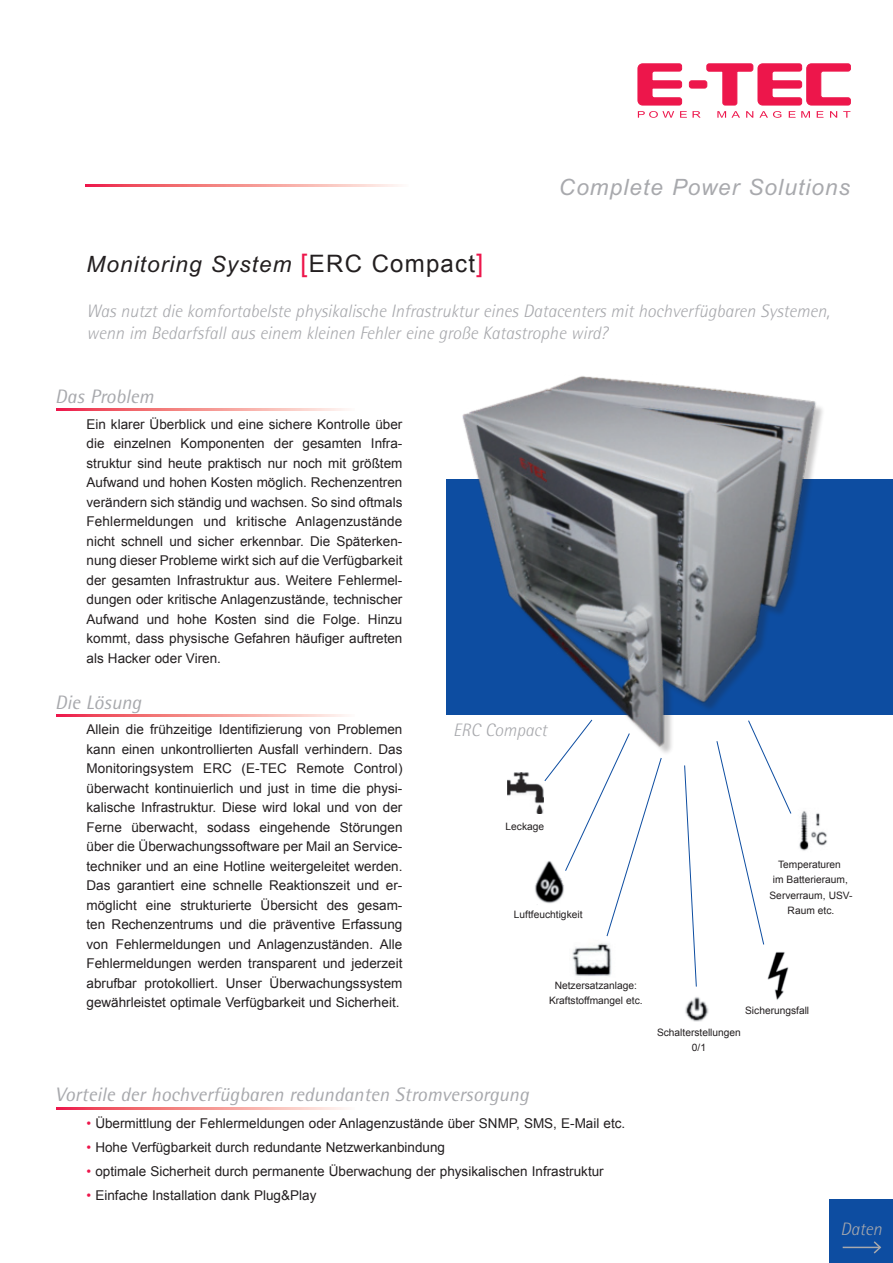
<style>
.page{position:relative;width:893px;height:1263px;background:#fff}
.page>*{position:absolute;margin:0;border:0;box-sizing:border-box;transform-origin:0 0}
.t1{font:italic 22.5px "Arial";letter-spacing:.05em;color:#231f20}
.t2{font:italic 22.5px "Arial";letter-spacing:.05em;color:#a8a9ad}
.t3{font:italic 19.5px "Rotis Semi Sans";color:#a8a9ad}
.t4{font:italic 300 18px/21.6px "Rotis Semi Sans";color:#a8a9ad}
.t5{font:13.5px/19.5px "Arial";color:#231f20;text-align:justify}
.t6{font:10.2px/15.3px "Arial";color:#231f20;text-align:center}
.s1{font-style:normal;font-size:25.5px;color:#ed164b}
.s2{font-style:normal;font-size:24px}
.s3{color:#ed164b}
</style>
<div class="page">
<svg style="left:638px;top:111px;width:36px;height:7px"></svg>
<svg style="left:717px;top:111px;width:23px;height:7px"></svg>
<svg style="left:680px;top:111px;width:21px;height:7px"></svg>
<div style="left:689px;top:81px;width:18px;height:7px;background:#ed164b;border-radius:2px"></div>
<div style="left:689px;top:81px;width:18px;height:7px;border:1px solid #ed164b;border-radius:2px"></div>
<svg style="left:817px;top:111px;width:6px;height:7px"></svg>
<svg style="left:759px;top:111px;width:22px;height:7px"></svg>
<svg style="left:746px;top:111px;width:7px;height:7px"></svg>
<svg style="left:801px;top:111px;width:9px;height:7px"></svg>
<svg style="left:789px;top:111px;width:6px;height:7px"></svg>
<svg style="left:843px;top:111px;width:7px;height:7px"></svg>
<svg style="left:830px;top:111px;width:7px;height:7px"></svg>
<svg style="left:638px;top:64px;width:44px;height:41px"></svg>
<svg style="left:707px;top:64px;width:144px;height:41px"></svg>
<div style="left:446px;top:479px;width:447px;height:235px;background:#0d4da1"></div>
<svg style="left:85px;top:185px;width:314px;height:2px"></svg>
<svg style="left:57px;top:408px;width:290px;height:2px"></svg>
<svg style="left:57px;top:715px;width:290px;height:2px"></svg>
<svg style="left:57px;top:1107px;width:290px;height:2px"></svg>
<img style="left:446px;top:376px;width:383px;height:375px">
<div style="left:829px;top:1199px;width:64px;height:64px;background:#0d4da1"></div>
<hr style="left:843px;top:1246px;width:37px;height:2px;background:#a8a9ad">
<svg style="left:872px;top:1241px;width:10px;height:13px"></svg>
<img style="left:508px;top:773px;width:35px;height:40px">
<img style="left:799px;top:811px;width:28px;height:40px">
<img style="left:572px;top:943px;width:40px;height:34px">
<img style="left:685px;top:997px;width:24px;height:25px">
<img style="left:535px;top:868px;width:9px;height:37px">
<img style="left:767px;top:952px;width:22px;height:48px">
<svg style="left:544px;top:719px;width:118px;height:218px"></svg>
<svg style="left:684px;top:765px;width:13px;height:222px"></svg>
<svg style="left:716px;top:720px;width:76px;height:225px"></svg>
<h1 class="t2" style="left:559px;top:174px;width:293px">Complete Power Solutions</h1>
<h1 class="t1" style="left:87px;top:251px;width:398px">Monitoring System <span class="s1">[</span><span class="s2">ERC Compact</span><span class="s1">]</span></h1>
<h3 class="t4" style="left:87px;top:300px;width:745px">Was nutzt die komfortabelste physikalische Infrastruktur eines Datacenters mit hochverfügbaren Systemen, wenn im Bedarfsfall aus einem kleinen Fehler eine große Katastrophe wird?</h3>
<h2 class="t3" style="left:55px;top:384px;width:100px">Das Problem</h2>
<p class="t5" style="left:87px;top:414px;width:317px">Ein klarer Überblick und eine sichere Kontrolle über die einzelnen Komponenten der gesamten Infra&shy;struktur sind heute praktisch nur noch mit größtem Aufwand und hohen Kosten möglich. Rechenzentren verändern sich ständig und wachsen. So sind oftmals Fehlermeldungen und kritische Anlagenzustände nicht schnell und sicher erkennbar. Die Späterken&shy;nung dieser Probleme wirkt sich auf die Verfügbarkeit der gesamten Infrastruktur aus. Weitere Fehlermel&shy;dungen oder kritische Anlagenzustände, technischer Aufwand und hohe Kosten sind die Folge. Hinzu kommt, dass physische Gefahren häufiger auftreten als Hacker oder Viren.</p>
<h2 class="t3" style="left:55px;top:690px;width:88px">Die Lösung</h2>
<p class="t5" style="left:87px;top:720px;width:317px">Allein die frühzeitige Identifizierung von Problemen kann einen unkontrollierten Ausfall verhindern. Das Monitoringsystem ERC (E-TEC Remote Control) überwacht kontinuierlich und just in time die physi&shy;kalische Infrastruktur. Diese wird lokal und von der Ferne überwacht, sodass eingehende Störungen über die Überwachungssoftware per Mail an Service&shy;techniker und an eine Hotline weitergeleitet werden.<br>Das garantiert eine schnelle Reaktionszeit und er&shy;möglicht eine strukturierte Übersicht des gesam&shy;ten Rechenzentrums und die präventive Erfassung von Fehlermeldungen und Anlagenzuständen. Alle Fehlermeldungen werden transparent und jederzeit abrufbar protokolliert. Unser Überwachungssystem gewährleistet optimale Verfügbarkeit und Sicherheit.</p>
<h3 class="t4" style="left:453px;top:719px;width:95px">ERC Compact</h3>
<p class="t6" style="left:506px;top:819px;width:40px">Leckage</p>
<p class="t6" style="left:514px;top:907px;width:70px">Luftfeuchtigkeit</p>
<p class="t6" style="left:549px;top:977px;width:95px">Netzersatzanlage:<br>Kraftstoffmangel etc.</p>
<h2 class="t3" style="left:55px;top:1083px;width:475px">Vorteile der hochverfügbaren redundanten Stromversorgung</h2>
<p class="t5" style="left:87px;top:1113px;width:540px"><span class="s3">•</span> Übermittlung der Fehlermeldungen oder Anlagenzustände über SNMP, SMS, E-Mail etc.</p>
<p class="t5" style="left:87px;top:1137px;width:360px"><span class="s3">•</span> Hohe Verfügbarkeit durch redundante Netzwerkanbindung</p>
<p class="t5" style="left:87px;top:1161px;width:519px"><span class="s3">•</span> optimale Sicherheit durch permanente Überwachung der physikalischen Infrastruktur</p>
<p class="t5" style="left:87px;top:1185px;width:231px"><span class="s3">•</span> Einfache Installation dank Plug&amp;Play</p>
<p class="t6" style="left:769px;top:857px;width:85px">Temperaturen<br>im Batterieraum,<br>Serverraum, USV-<br>Raum etc.</p>
<p class="t6" style="left:745px;top:1003px;width:66px">Sicherungsfall</p>
<p class="t6" style="left:657px;top:1025px;width:85px">Schalterstellungen<br>0/1</p>
<h3 class="t4" style="left:840px;top:1218px;width:43px">Daten</h3>
</div>
